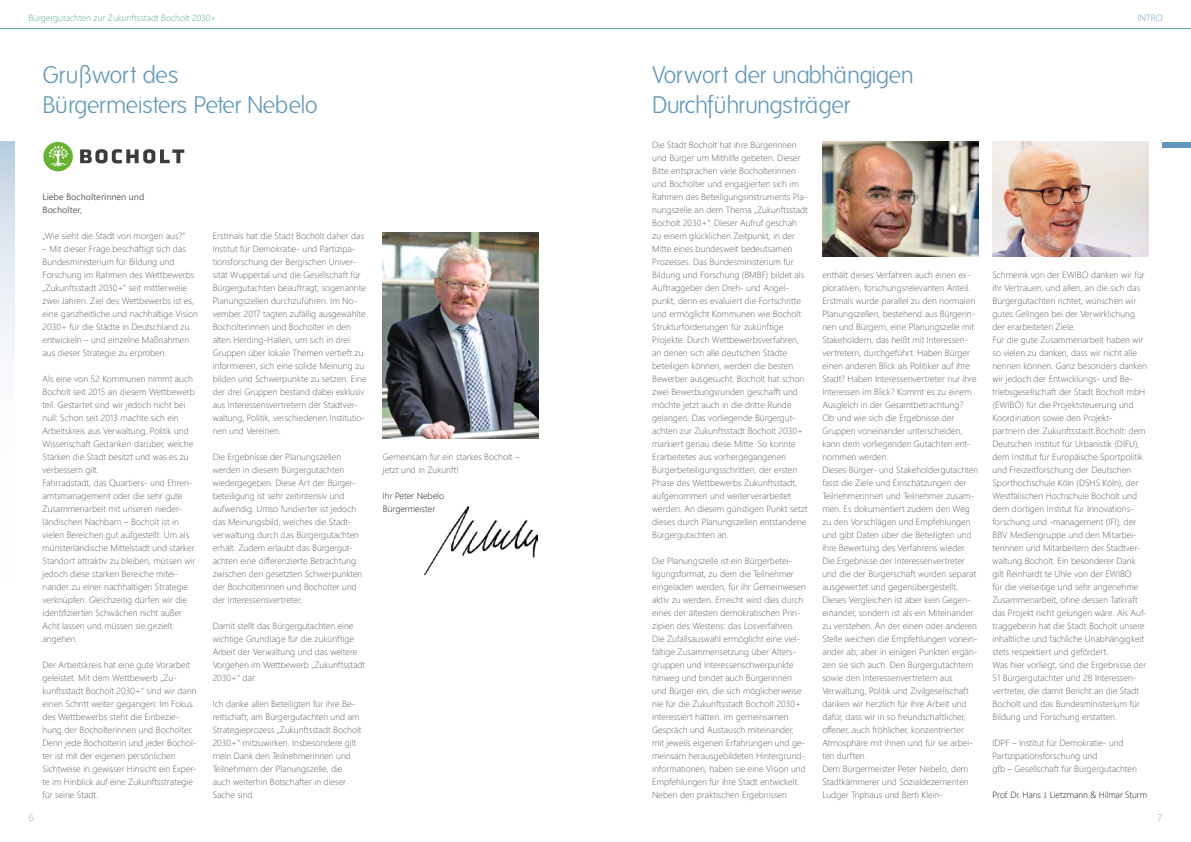
<style>
.page{position:relative;width:1191px;height:842px;background:#fff}
.page>*{position:absolute;margin:0;border:0;box-sizing:border-box;transform-origin:0 0}
.t1{font:300 24px/30px "Folks";letter-spacing:-.03em;color:#6199be}
.t2{font:10px "Segoe UI";color:#c3c9c5}
.t3{font:300 9px/13px "Segoe UI";color:#5c6062}
.t4{font:300 9px/13px "Segoe UI";letter-spacing:-.01em;color:#171a1a}
.t5{font:300 9px "Segoe UI";color:#58ad91}
.t6{font:9px/13px "Segoe UI";color:#5c6062}
.t7{font:300 9px "Segoe UI";color:#6199be}
</style>
<div class="page">
<hr style="left:0;top:28px;width:1191px;height:1px;background:#58ad91">
<svg style="left:0;top:142px;width:14px;height:211px"></svg>
<img style="left:424px;top:506px;width:114px;height:69px">
<svg style="left:80px;top:149px;width:104px;height:14px"></svg>
<svg style="left:43px;top:142px;width:30px;height:29px"></svg>
<img style="left:383px;top:232px;width:156px;height:206px">
<img style="left:992px;top:142px;width:156px;height:114px">
<img style="left:822px;top:142px;width:156px;height:114px">
<div style="left:1162px;top:142px;width:29px;height:5px;background:#6199be"></div>
<p class="t5" style="left:28px;top:10px;width:190px">Bürgergutachten zur Zukunftsstadt Bocholt 2030+</p>
<h1 class="t1" style="left:43px;top:61px;width:277px">Grußwort des<br>Bürgermeisters Peter Nebelo</h1>
<p class="t6" style="left:43px;top:190px;width:103px">Liebe Bocholterinnen und<br>Bocholter,</p>
<p class="t3" style="left:43px;top:229px;width:144px">„Wie sieht die Stadt von morgen aus?“</p>
<p class="t3" style="left:43px;top:242px;width:157px">– Mit dieser Frage beschäftigt sich das Bundesministerium für Bildung und Forschung im Rahmen des Wettbewerbs „Zukunftsstadt 2030+“ seit mittlerweile zwei Jahren. Ziel des Wettbewerbs ist es, eine ganzheitliche und nachhaltige Vision 2030+ für die Städte in Deutschland zu entwickeln – und einzelne Maßnahmen aus dieser Strategie zu erproben.</p>
<p class="t3" style="left:43px;top:372px;width:154px">Als eine von 52 Kommunen nimmt auch Bocholt seit 2015 an diesem Wettbewerb teil. Gestartet sind wir jedoch nicht bei null: Schon seit 2013 machte sich ein Arbeitskreis aus Verwaltung, Politik und Wissenschaft Gedanken darüber, welche Stärken die Stadt besitzt und was es zu verbessern gilt.<br>Fahrradstadt, das Quartiers- und Ehren&shy;amtsmanagement oder die sehr gute Zusammenarbeit mit unseren nieder&shy;ländischen Nachbarn – Bocholt ist in vielen Bereichen gut aufgestellt. Um als münsterländische Mittelstadt und starker Standort attraktiv zu bleiben, müssen wir jedoch diese starken Bereiche mitei&shy;nander zu einer nachhaltigen Strategie verknüpfen. Gleichzeitig dürfen wir die identifizierten Schwächen nicht außer Acht lassen und müssen sie gezielt angehen.</p>
<p class="t3" style="left:43px;top:658px;width:156px">Der Arbeitskreis hat eine gute Vorarbeit geleistet. Mit dem Wettbewerb „Zu&shy;kunftsstadt Bocholt 2030+“ sind wir dann einen Schritt weiter gegangen: Im Fokus des Wettbewerbs steht die Einbezie&shy;hung der Bocholterinnen und Bocholter.<br>Denn jede Bocholterin und jeder Bochol&shy;ter ist mit der eigenen persönlichen Sichtweise in gewisser Hinsicht ein Exper&shy;te im Hinblick auf eine Zukunftsstrategie für seine Stadt.</p>
<p class="t3" style="left:213px;top:228px;width:155px">Erstmals hat die Stadt Bocholt daher das Institut für Demokratie- und Partizipa&shy;tionsforschung der Bergischen Univer&shy;sität Wuppertal und die Gesellschaft für Bürgergutachten beauftragt, sogenannte Planungszellen durchzuführen. Im No&shy;vember 2017 tagten zufällig ausgewählte Bocholterinnen und Bocholter in den alten Herding-Hallen, um sich in drei Gruppen über lokale Themen vertieft zu informieren, sich eine solide Meinung zu bilden und Schwerpunkte zu setzen. Eine der drei Gruppen bestand dabei exklusiv aus Interessensvertretern der Stadtver&shy;waltung, Politik, verschiedenen Institutio&shy;nen und Vereinen.</p>
<p class="t3" style="left:213px;top:449px;width:151px">Die Ergebnisse der Planungszellen werden in diesem Bürgergutachten wiedergegeben. Diese Art der Bürger&shy;beteiligung ist sehr zeitintensiv und aufwendig. Umso fundierter ist jedoch das Meinungsbild, welches die Stadt&shy;verwaltung durch das Bürgergutachten erhält. Zudem erlaubt das Bürgergut&shy;achten eine differenzierte Betrachtung zwischen den gesetzten Schwerpunkten der Bocholterinnen und Bocholter und der Interessensvertreter.</p>
<p class="t3" style="left:213px;top:618px;width:154px">Damit stellt das Bürgergutachten eine wichtige Grundlage für die zukünftige Arbeit der Verwaltung und das weitere Vorgehen im Wettbewerb „Zukunftsstadt 2030+“ dar.</p>
<p class="t3" style="left:213px;top:696px;width:150px">Ich danke allen Beteiligten für ihre Be&shy;reitschaft, am Bürgergutachten und am Strategieprozess „Zukunftsstadt Bocholt 2030+“ mitzuwirken. Insbesondere gilt mein Dank den Teilnehmerinnen und Teilnehmern der Planungszelle, die auch weiterhin Botschafter in dieser Sache sind.</p>
<p class="t3" style="left:383px;top:449px;width:138px">Gemeinsam für ein starkes Bocholt – jetzt und in Zukunft!</p>
<p class="t4" style="left:383px;top:488px;width:63px">Ihr Peter Nebelo<br>Bürgermeister</p>
<p class="t7" style="left:1137px;top:10px;width:26px">INTRO</p>
<h1 class="t1" style="left:652px;top:61px;width:263px">Vorwort der unabhängigen<br>Durchführungsträger</h1>
<p class="t3" style="left:652px;top:138px;width:157px">Die Stadt Bocholt hat ihre Bürgerinnen und Bürger um Mithilfe gebeten. Dieser Bitte entsprachen viele Bocholterinnen und Bocholter und engagierten sich im Rahmen des Beteiligungsinstruments Pla&shy;nungszelle an dem Thema „Zukunftsstadt Bocholt 2030+“. Dieser Aufruf geschah zu einem glücklichen Zeitpunkt, in der Mitte eines bundesweit bedeutsamen Prozesses. Das Bundesministerium für Bildung und Forschung (BMBF) bildet als Auftraggeber den Dreh- und Angel&shy;punkt, denn es evaluiert die Fortschritte und ermöglicht Kommunen wie Bocholt Strukturförderungen für zukünftige Projekte. Durch Wettbewerbsverfahren, an denen sich alle deutschen Städte beteiligen können, werden die besten Bewerber ausgesucht. Bocholt hat schon zwei Bewerbungsrunden geschafft und möchte jetzt auch in die dritte Runde gelangen. Das vorliegende Bürgergut&shy;achten zur Zukunftsstadt Bocholt 2030+ markiert genau diese Mitte. So konnte Erarbeitetes aus vorhergegangenen Bürgerbeteiligungsschritten, der ersten Phase des Wettbewerbs Zukunftsstadt, aufgenommen und weiterverarbeitet werden. An diesem günstigen Punkt setzt dieses durch Planungszellen entstandene Bürgergutachten an.</p>
<p class="t3" style="left:652px;top:554px;width:155px">Die Planungszelle ist ein Bürgerbetei&shy;ligungsformat, zu dem die Teilnehmer eingeladen werden, für ihr Gemeinwesen aktiv zu werden. Erreicht wird dies durch eines der ältesten demokratischen Prin&shy;zipien des Westens: das Losverfahren.<br>Die Zufallsauswahl ermöglicht eine viel&shy;fältige Zusammensetzung über Alters&shy;gruppen und Interessenschwerpunkte hinweg und bindet auch Bürgerinnen und Bürger ein, die sich möglicherweise nie für die Zukunftsstadt Bocholt 2030+ interessiert hätten. Im gemeinsamen Gespräch und Austausch miteinander, mit jeweils eigenen Erfahrungen und ge&shy;meinsam herausgebildeten Hintergrund&shy;informationen, haben sie eine Vision und Empfehlungen für ihre Stadt entwickelt.<br>Neben den praktischen Ergebnissen</p>
<p class="t3" style="left:822px;top:268px;width:157px">enthält dieses Verfahren auch einen ex&shy;plorativen, forschungsrelevanten Anteil.<br>Erstmals wurde parallel zu den normalen Planungszellen, bestehend aus Bürgerin&shy;nen und Bürgern, eine Planungszelle mit Stakeholdern, das heißt mit Interessen&shy;vertretern, durchgeführt. Haben Bürger einen anderen Blick als Politiker auf ihre Stadt? Haben Interessenvertreter nur ihre Interessen im Blick? Kommt es zu einem Ausgleich in der Gesamtbetrachtung?<br>Ob und wie sich die Ergebnisse der Gruppen voneinander unterscheiden, kann dem vorliegenden Gutachten ent&shy;nommen werden.<br>Dieses Bürger- und Stakeholdergutachten fasst die Ziele und Einschätzungen der Teilnehmerinnen und Teilnehmer zusam&shy;men. Es dokumentiert zudem den Weg zu den Vorschlägen und Empfehlungen und gibt Daten über die Beteiligten und ihre Bewertung des Verfahrens wieder.<br>Die Ergebnisse der Interessenvertreter und die der Bürgerschaft wurden separat ausgewertet und gegenübergestellt.<br>Dieses Vergleichen ist aber kein Gegen&shy;einander, sondern ist als ein Miteinander zu verstehen. An der einen oder anderen Stelle weichen die Empfehlungen vonein&shy;ander ab, aber in einigen Punkten ergän&shy;zen sie sich auch. Den Bürgergutachtern sowie den Interessenvertretern aus Verwaltung, Politik und Zivilgesellschaft danken wir herzlich für ihre Arbeit und dafür, dass wir in so freundschaftlicher, offener, auch fröhlicher, konzentrierter Atmosphäre mit ihnen und für sie arbei&shy;ten durften.<br>Dem Bürgermeister Peter Nebelo, dem Stadtkämmerer und Sozialdezernenten Ludger Triphaus und Berti Klein-</p>
<p class="t3" style="left:992px;top:268px;width:156px">Schmeink von der EWIBO danken wir für ihr Vertrauen, und allen, an die sich das Bürgergutachten richtet, wünschen wir gutes Gelingen bei der Verwirklichung der erarbeiteten Ziele.<br>Für die gute Zusammenarbeit haben wir so vielen zu danken, dass wir nicht alle nennen können. Ganz besonders danken wir jedoch der Entwicklungs- und Be&shy;triebsgesellschaft der Stadt Bocholt mbH (EWIBO) für die Projektsteuerung und Koordination sowie den Projekt-<br>partnern der Zukunftsstadt Bocholt: dem Deutschen Institut für Urbanistik (DIFU), dem Institut für Europäische Sportpolitik und Freizeitforschung der Deutschen Sporthochschule Köln (DSHS Köln), der Westfälischen Hochschule Bocholt und dem dortigen Institut für Innovations&shy;forschung und -management (IFI), der BBV Mediengruppe und den Mitarbei&shy;terinnen und Mitarbeitern der Stadtver&shy;waltung Bocholt. Ein besonderer Dank gilt Reinhardt te Uhle von der EWIBO<br>für die vielseitige und sehr angenehme Zusammenarbeit, ohne dessen Tatkraft das Projekt nicht gelungen wäre. Als Auf&shy;traggeberin hat die Stadt Bocholt unsere inhaltliche und fachliche Unabhängigkeit stets respektiert und gefördert.<br>Was hier vorliegt, sind die Ergebnisse der 51 Bürgergutachter und 28 Interessen&shy;vertreter, die damit Bericht an die Stadt Bocholt und das Bundesministerium für Bildung und Forschung erstatten.</p>
<p class="t3" style="left:992px;top:736px;width:146px">IDPF – Institut für Demokratie- und<br>Partizipationsforschung und<br>gfb – Gesellschaft für Bürgergutachten</p>
<p class="t4" style="left:992px;top:788px;width:156px">Prof. Dr. Hans J. Lietzmann &amp; Hilmar Sturm</p>
<p class="t2" style="left:28px;top:808px;width:7px">6</p>
<p class="t2" style="left:1157px;top:808px;width:7px">7</p>
</div>
